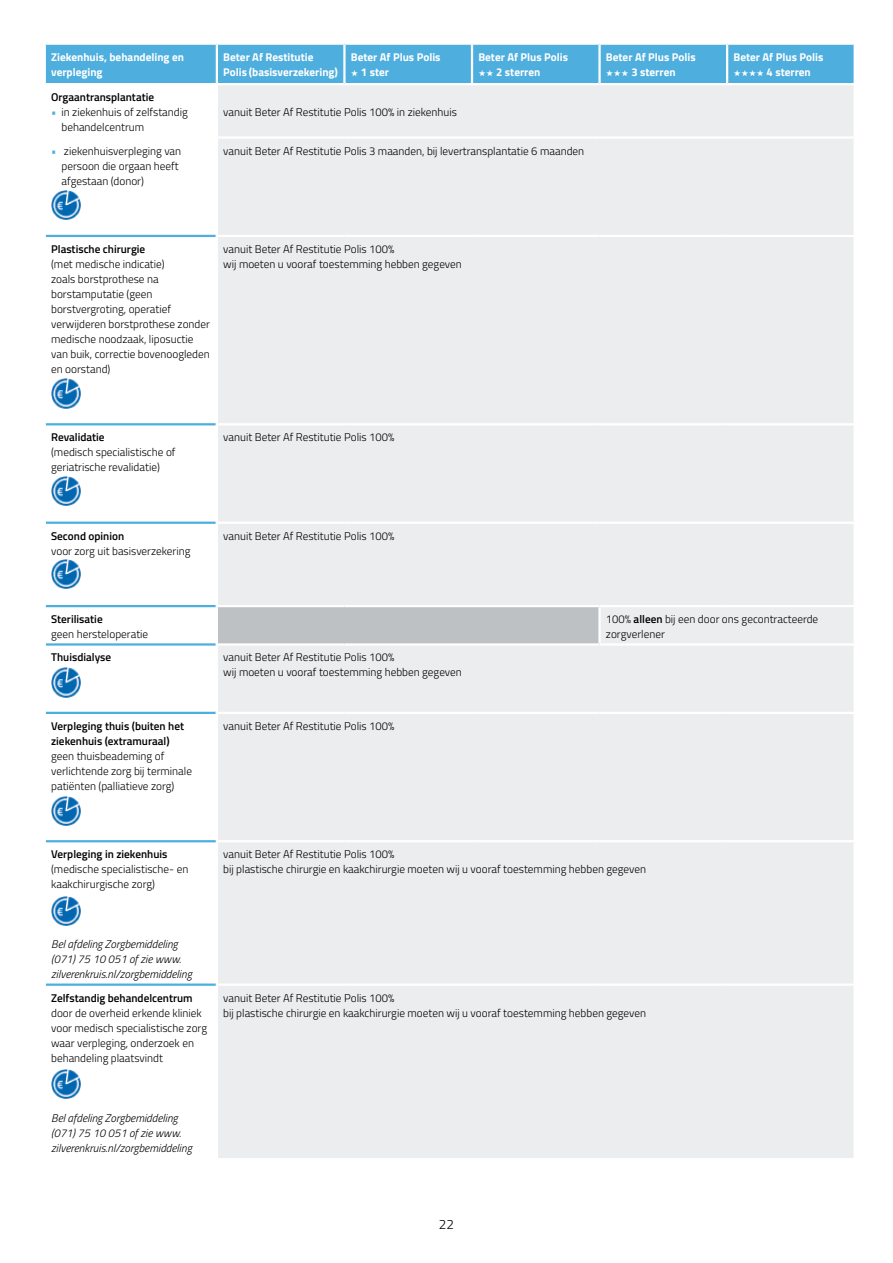
<style>
.page{position:relative;width:893px;height:1263px;background:#fff}
.page>*{position:absolute;margin:0;border:0;box-sizing:border-box;transform-origin:0 0}
.t1{font:300 13.5px "Titillium Web";color:#000}
.t2{font:300 11.25px/15px "Titillium Web";color:#000}
.t3{font:600 11.25px/15px "Titillium Web";color:#000}
.t4{font:700 11.25px/15px "Titillium Web";color:#fff}
.t5{font:italic 300 11.25px/15px "Titillium Web";color:#000}
.s1{color:#4eaede}
.s2{font-weight:600}
</style>
<div class="page">
<div style="left:218px;top:85px;width:636px;height:1073px;background:#ebedee"></div>
<div style="left:217px;top:606px;width:383px;height:38px;background:#bdc1c4"></div>
<hr style="left:217px;top:136px;width:127px;height:3px;background:#fff">
<hr style="left:344px;top:136px;width:128px;height:3px;background:#fff">
<hr style="left:472px;top:136px;width:128px;height:3px;background:#fff">
<hr style="left:600px;top:136px;width:127px;height:3px;background:#fff">
<hr style="left:727px;top:136px;width:129px;height:3px;background:#fff">
<hr style="left:600px;top:605px;width:127px;height:2px;background:#fff">
<hr style="left:727px;top:605px;width:129px;height:2px;background:#fff">
<hr style="left:600px;top:643px;width:127px;height:3px;background:#fff">
<hr style="left:727px;top:643px;width:129px;height:3px;background:#fff">
<hr style="left:216px;top:840px;width:128px;height:2px;background:#fff">
<hr style="left:344px;top:840px;width:128px;height:2px;background:#fff">
<hr style="left:472px;top:840px;width:128px;height:2px;background:#fff">
<hr style="left:600px;top:840px;width:127px;height:2px;background:#fff">
<hr style="left:727px;top:840px;width:129px;height:2px;background:#fff">
<hr style="left:216px;top:983px;width:128px;height:3px;background:#fff">
<hr style="left:344px;top:983px;width:128px;height:3px;background:#fff">
<hr style="left:472px;top:983px;width:128px;height:3px;background:#fff">
<hr style="left:600px;top:983px;width:127px;height:3px;background:#fff">
<hr style="left:727px;top:983px;width:129px;height:3px;background:#fff">
<hr style="left:46px;top:235px;width:170px;height:2px;background:#4eaede">
<hr style="left:46px;top:423px;width:170px;height:2px;background:#4eaede">
<hr style="left:46px;top:522px;width:170px;height:2px;background:#4eaede">
<hr style="left:46px;top:605px;width:170px;height:2px;background:#4eaede">
<hr style="left:46px;top:643px;width:170px;height:3px;background:#4eaede">
<hr style="left:46px;top:712px;width:170px;height:2px;background:#4eaede">
<hr style="left:46px;top:840px;width:170px;height:2px;background:#4eaede">
<hr style="left:46px;top:983px;width:170px;height:3px;background:#4eaede">
<hr style="left:216px;top:605px;width:128px;height:2px;background:#fff">
<hr style="left:216px;top:607px;width:2px;height:36px;background:#fff">
<hr style="left:344px;top:605px;width:128px;height:2px;background:#fff">
<hr style="left:472px;top:605px;width:128px;height:2px;background:#fff">
<hr style="left:598px;top:607px;width:3px;height:36px;background:#fff">
<hr style="left:216px;top:643px;width:128px;height:3px;background:#fff">
<hr style="left:344px;top:643px;width:128px;height:3px;background:#fff">
<hr style="left:472px;top:643px;width:128px;height:3px;background:#fff">
<hr style="left:216px;top:712px;width:128px;height:2px;background:#fff">
<hr style="left:344px;top:712px;width:128px;height:2px;background:#fff">
<hr style="left:472px;top:712px;width:128px;height:2px;background:#fff">
<hr style="left:600px;top:712px;width:127px;height:2px;background:#fff">
<hr style="left:727px;top:712px;width:129px;height:2px;background:#fff">
<hr style="left:216px;top:235px;width:128px;height:2px;background:#fff">
<hr style="left:344px;top:235px;width:128px;height:2px;background:#fff">
<hr style="left:472px;top:235px;width:128px;height:2px;background:#fff">
<hr style="left:600px;top:235px;width:127px;height:2px;background:#fff">
<hr style="left:727px;top:235px;width:129px;height:2px;background:#fff">
<hr style="left:216px;top:423px;width:128px;height:2px;background:#fff">
<hr style="left:344px;top:423px;width:128px;height:2px;background:#fff">
<hr style="left:472px;top:423px;width:128px;height:2px;background:#fff">
<hr style="left:600px;top:423px;width:127px;height:2px;background:#fff">
<hr style="left:727px;top:423px;width:129px;height:2px;background:#fff">
<hr style="left:216px;top:522px;width:128px;height:2px;background:#fff">
<hr style="left:344px;top:522px;width:128px;height:2px;background:#fff">
<hr style="left:472px;top:522px;width:128px;height:2px;background:#fff">
<hr style="left:600px;top:522px;width:127px;height:2px;background:#fff">
<hr style="left:727px;top:522px;width:129px;height:2px;background:#fff">
<img style="left:51px;top:796px;width:30px;height:30px">
<img style="left:51px;top:896px;width:30px;height:30px">
<img style="left:51px;top:1069px;width:30px;height:30px">
<img style="left:51px;top:190px;width:30px;height:30px">
<img style="left:51px;top:378px;width:30px;height:31px">
<img style="left:51px;top:476px;width:30px;height:30px">
<img style="left:51px;top:559px;width:30px;height:30px">
<img style="left:51px;top:667px;width:30px;height:31px">
<svg style="left:45px;top:44px;width:810px;height:40px;background:#58b2df"></svg>
<p class="t4" style="left:51px;top:49px;width:134px">Ziekenhuis, behandeling en verpleging</p>
<p class="t4" style="left:223px;top:49px;width:116px">Beter Af Restitutie<br>Polis (basisverzekering)</p>
<p class="t4" style="left:361px;top:49px;width:81px;text-indent:-10px">Beter Af Plus Polis<br>1 ster</p>
<p class="t4" style="left:496px;top:49px;width:74px;text-indent:-18px">Beter Af Plus Polis<br>2 sterren</p>
<p class="t4" style="left:606px;top:49px;width:91px;text-align:center">Beter Af Plus Polis<br>3 sterren</p>
<p class="t4" style="left:767px;top:49px;width:58px;text-indent:-33px">Beter Af Plus Polis<br>4 sterren</p>
<p class="t3" style="left:51px;top:89px;width:104px">Orgaantransplantatie</p>
<p class="t2" style="left:61px;top:104px;width:128px;text-indent:-10px"><span class="s1">•</span> in ziekenhuis of zelfstandig behandelcentrum</p>
<p class="t2" style="left:223px;top:104px;width:235px">vanuit Beter Af Restitutie Polis 100% in ziekenhuis</p>
<p class="t2" style="left:61px;top:143px;width:121px;text-indent:-10px"><span class="s1">•</span> ziekenhuisverpleging van persoon die orgaan heeft afgestaan (donor)</p>
<p class="t2" style="left:223px;top:143px;width:362px">vanuit Beter Af Restitutie Polis 3 maanden, bij levertransplantatie 6 maanden</p>
<p class="t3" style="left:51px;top:241px;width:96px">Plastische chirurgie</p>
<p class="t2" style="left:51px;top:256px;width:160px">(met medische indicatie)<br>zoals borstprothese na borstamputatie (geen borstvergroting, operatief verwijderen borstprothese zonder medische noodzaak, liposuctie van buik, correctie bovenoogleden en oorstand)</p>
<p class="t2" style="left:223px;top:241px;width:240px">vanuit Beter Af Restitutie Polis 100%<br>wij moeten u vooraf toestemming hebben gegeven</p>
<p class="t3" style="left:51px;top:429px;width:55px">Revalidatie</p>
<p class="t2" style="left:51px;top:444px;width:126px">(medisch specialistische of geriatrische revalidatie)</p>
<p class="t3" style="left:51px;top:528px;width:75px">Second opinion</p>
<p class="t2" style="left:51px;top:543px;width:141px">voor zorg uit basisverzekering</p>
<p class="t3" style="left:51px;top:611px;width:53px">Sterilisatie</p>
<p class="t2" style="left:51px;top:626px;width:99px">geen hersteloperatie</p>
<p class="t2" style="left:223px;top:429px;width:173px">vanuit Beter Af Restitutie Polis 100%</p>
<p class="t2" style="left:223px;top:528px;width:173px">vanuit Beter Af Restitutie Polis 100%</p>
<p class="t3" style="left:51px;top:649px;width:61px">Thuisdialyse</p>
<p class="t2" style="left:223px;top:649px;width:240px">vanuit Beter Af Restitutie Polis 100%<br>wij moeten u vooraf toestemming hebben gegeven</p>
<p class="t3" style="left:51px;top:718px;width:134px">Verpleging thuis (buiten het ziekenhuis (extramuraal)</p>
<p class="t2" style="left:51px;top:748px;width:142px">geen thuisbeademing of verlichtende zorg bij terminale patiënten (palliatieve zorg)</p>
<p class="t2" style="left:223px;top:718px;width:173px">vanuit Beter Af Restitutie Polis 100%</p>
<p class="t2" style="left:606px;top:611px;width:214px">100% <span class="s2">alleen</span> bij een door ons gecontracteerde zorgverlener</p>
<p class="t3" style="left:51px;top:846px;width:118px">Verpleging in ziekenhuis</p>
<p class="t2" style="left:51px;top:861px;width:139px">(medische specialistische- en kaakchirurgische zorg)</p>
<p class="t2" style="left:223px;top:846px;width:424px">vanuit Beter Af Restitutie Polis 100%<br>bij plastische chirurgie en kaakchirurgie moeten wij u vooraf toestemming hebben gegeven</p>
<p class="t5" style="left:51px;top:936px;width:142px">Bel afdeling Zorgbemiddeling (071) 75 10 051 of zie www. zilverenkruis.nl/zorgbemiddeling</p>
<p class="t3" style="left:51px;top:989px;width:143px">Zelfstandig behandelcentrum</p>
<p class="t2" style="left:51px;top:1004px;width:157px">door de overheid erkende kliniek voor medisch specialistische zorg waar verpleging, onderzoek en behandeling plaatsvindt</p>
<p class="t2" style="left:223px;top:989px;width:424px">vanuit Beter Af Restitutie Polis 100%<br>bij plastische chirurgie en kaakchirurgie moeten wij u vooraf toestemming hebben gegeven</p>
<p class="t5" style="left:51px;top:1109px;width:142px">Bel afdeling Zorgbemiddeling (071) 75 10 051 of zie www. zilverenkruis.nl/zorgbemiddeling</p>
<p class="t1" style="left:439px;top:1214px;width:17px">22</p>
</div>
